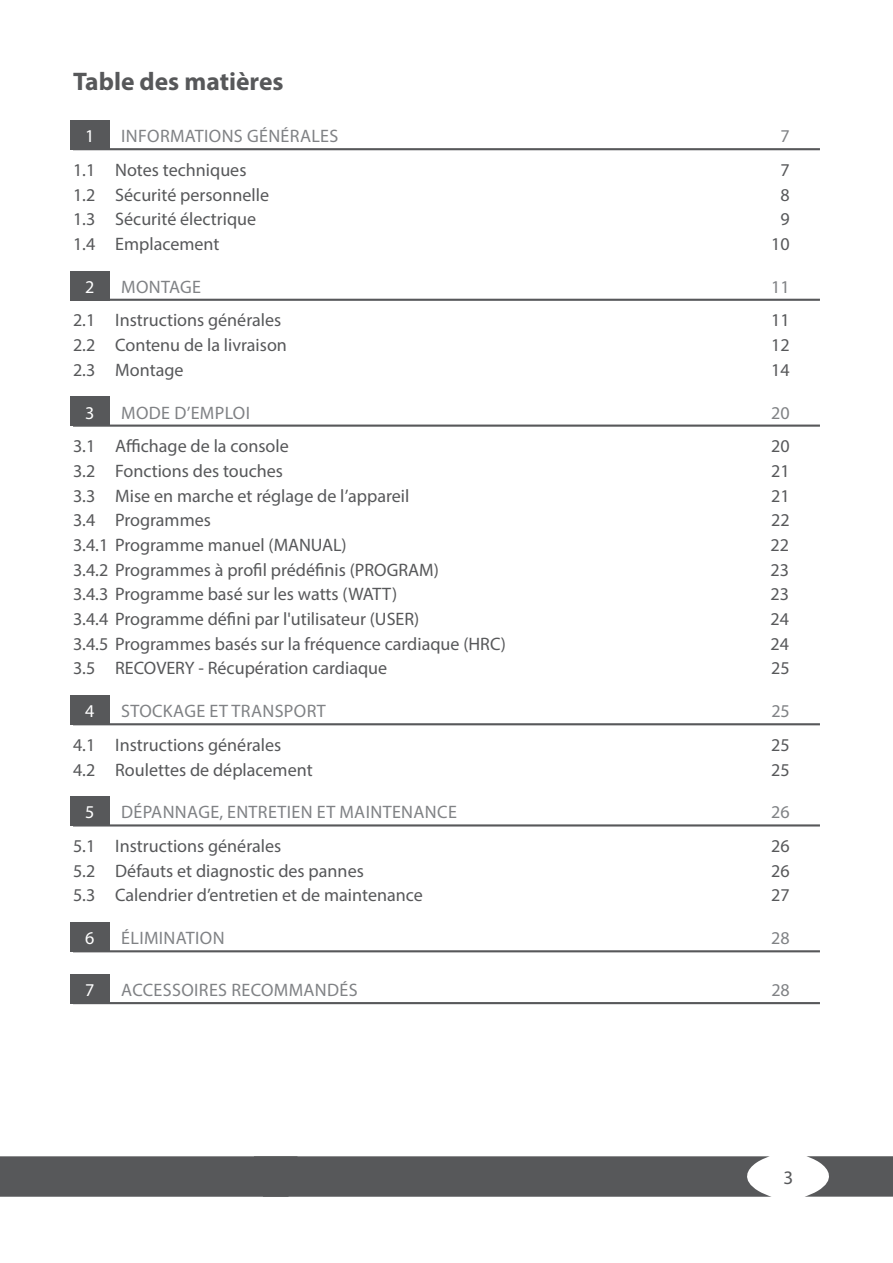
<style>
.page{position:relative;width:893px;height:1263px;background:#fff}
.page>*{position:absolute;margin:0;border:0;box-sizing:border-box;transform-origin:0 0}
.Sonderüberschrift_IV{font:700 25.5px "Myriad Pro";color:#57585a}
.t1{font:19.2px "Myriad Pro";color:#57585a}
.t2{font:18px "Myriad Pro";color:#57585a}
.t3{font:18px "Myriad Pro";letter-spacing:.02em;color:#808285}
.t4{font:18px "Myriad Pro";color:#fff}
</style>
<div class="page">
<svg style="left:0;top:1156px;width:771px;height:41px;background:#5d5d5f"></svg>
<svg style="left:805px;top:1156px;width:88px;height:41px"></svg>
<div style="left:70px;top:120px;width:39px;height:30px;background:#57585a"></div>
<hr style="left:73px;top:148px;width:747px;height:2px;background:#57585a">
<div style="left:70px;top:271px;width:39px;height:29px;background:#57585a"></div>
<hr style="left:73px;top:299px;width:747px;height:2px;background:#57585a">
<div style="left:70px;top:397px;width:39px;height:29px;background:#57585a"></div>
<hr style="left:73px;top:425px;width:747px;height:2px;background:#57585a">
<div style="left:70px;top:695px;width:39px;height:30px;background:#57585a"></div>
<hr style="left:73px;top:723px;width:747px;height:2px;background:#57585a">
<div style="left:70px;top:797px;width:39px;height:29px;background:#57585a"></div>
<hr style="left:73px;top:824px;width:747px;height:2px;background:#57585a">
<div style="left:70px;top:922px;width:39px;height:30px;background:#57585a"></div>
<hr style="left:73px;top:950px;width:747px;height:2px;background:#57585a">
<div style="left:70px;top:974px;width:39px;height:29px;background:#57585a"></div>
<hr style="left:73px;top:1002px;width:747px;height:2px;background:#57585a">
<p class="Sonderüberschrift_IV" style="left:73px;top:65px;width:212px">Table des matières</p>
<p class="t4" style="left:85px;top:125px;width:11px">1</p>
<p class="t3" style="left:121px;top:125px;width:219px">INFORMATIONS GÉNÉRALES</p>
<p class="t3" style="left:781px;top:125px;width:11px">7</p>
<p class="t2" style="left:73px;top:159px;width:175px">1.1 Notes techniques</p>
<p class="t2" style="left:781px;top:159px;width:11px">7</p>
<p class="t2" style="left:73px;top:183px;width:198px">1.2 Sécurité personnelle</p>
<p class="t2" style="left:781px;top:183px;width:11px">8</p>
<p class="t2" style="left:73px;top:208px;width:185px">1.3 Sécurité électrique</p>
<p class="t2" style="left:781px;top:208px;width:11px">9</p>
<p class="t2" style="left:73px;top:233px;width:148px">1.4 Emplacement</p>
<p class="t2" style="left:771px;top:233px;width:20px">10</p>
<p class="t4" style="left:85px;top:276px;width:11px">2</p>
<p class="t3" style="left:121px;top:276px;width:81px">MONTAGE</p>
<p class="t3" style="left:771px;top:276px;width:20px">11</p>
<p class="t2" style="left:73px;top:309px;width:210px">2.1 Instructions générales</p>
<p class="t2" style="left:771px;top:309px;width:20px">11</p>
<p class="t2" style="left:73px;top:334px;width:215px">2.2 Contenu de la livraison</p>
<p class="t2" style="left:771px;top:334px;width:20px">12</p>
<p class="t2" style="left:73px;top:359px;width:112px">2.3 Montage</p>
<p class="t2" style="left:771px;top:359px;width:20px">14</p>
<p class="t4" style="left:85px;top:401px;width:11px">3</p>
<p class="t3" style="left:121px;top:401px;width:130px">MODE D’EMPLOI</p>
<p class="t3" style="left:771px;top:401px;width:20px">20</p>
<p class="t2" style="left:73px;top:435px;width:217px">3.1 Affichage de la console</p>
<p class="t2" style="left:771px;top:435px;width:20px">20</p>
<p class="t2" style="left:73px;top:460px;width:212px">3.2 Fonctions des touches</p>
<p class="t2" style="left:771px;top:460px;width:20px">21</p>
<p class="t2" style="left:73px;top:484px;width:338px">3.3 Mise en marche et réglage de l’appareil</p>
<p class="t2" style="left:771px;top:484px;width:20px">21</p>
<p class="t2" style="left:73px;top:509px;width:139px">3.4 Programmes</p>
<p class="t2" style="left:771px;top:509px;width:20px">22</p>
<p class="t2" style="left:73px;top:534px;width:275px">3.4.1 Programme manuel (MANUAL)</p>
<p class="t2" style="left:771px;top:534px;width:20px">22</p>
<p class="t2" style="left:73px;top:558px;width:367px">3.4.2 Programmes à profil prédéfinis (PROGRAM)</p>
<p class="t2" style="left:771px;top:558px;width:20px">23</p>
<p class="t2" style="left:73px;top:583px;width:326px">3.4.3 Programme basé sur les watts (WATT)</p>
<p class="t2" style="left:771px;top:583px;width:20px">23</p>
<p class="t2" style="left:73px;top:608px;width:348px">3.4.4 Programme défini par l'utilisateur (USER)</p>
<p class="t2" style="left:771px;top:608px;width:20px">24</p>
<p class="t2" style="left:73px;top:633px;width:434px">3.4.5 Programmes basés sur la fréquence cardiaque (HRC)</p>
<p class="t2" style="left:771px;top:633px;width:20px">24</p>
<p class="t2" style="left:73px;top:657px;width:316px">3.5 RECOVERY - Récupération cardiaque</p>
<p class="t2" style="left:771px;top:657px;width:20px">25</p>
<p class="t4" style="left:85px;top:700px;width:11px">4</p>
<p class="t3" style="left:121px;top:700px;width:206px">STOCKAGE ET TRANSPORT</p>
<p class="t3" style="left:771px;top:700px;width:20px">25</p>
<p class="t2" style="left:73px;top:734px;width:210px">4.1 Instructions générales</p>
<p class="t2" style="left:771px;top:734px;width:20px">25</p>
<p class="t2" style="left:73px;top:758px;width:241px">4.2 Roulettes de déplacement</p>
<p class="t2" style="left:771px;top:758px;width:20px">25</p>
<p class="t4" style="left:85px;top:801px;width:11px">5</p>
<p class="t3" style="left:121px;top:801px;width:337px">DÉPANNAGE, ENTRETIEN ET MAINTENANCE</p>
<p class="t3" style="left:771px;top:801px;width:20px">26</p>
<p class="t2" style="left:73px;top:835px;width:210px">5.1 Instructions générales</p>
<p class="t2" style="left:771px;top:835px;width:20px">26</p>
<p class="t2" style="left:73px;top:860px;width:292px">5.2 Défauts et diagnostic des pannes</p>
<p class="t2" style="left:771px;top:860px;width:20px">26</p>
<p class="t2" style="left:73px;top:884px;width:351px">5.3 Calendrier d’entretien et de maintenance</p>
<p class="t2" style="left:771px;top:884px;width:20px">27</p>
<p class="t4" style="left:85px;top:927px;width:11px">6</p>
<p class="t3" style="left:121px;top:927px;width:105px">ÉLIMINATION</p>
<p class="t3" style="left:771px;top:927px;width:20px">28</p>
<p class="t4" style="left:85px;top:979px;width:11px">7</p>
<p class="t3" style="left:121px;top:979px;width:238px">ACCESSOIRES RECOMMANDÉS</p>
<p class="t3" style="left:771px;top:979px;width:20px">28</p>
<p class="t1" style="left:784px;top:1166px;width:11px">3</p>
</div>
